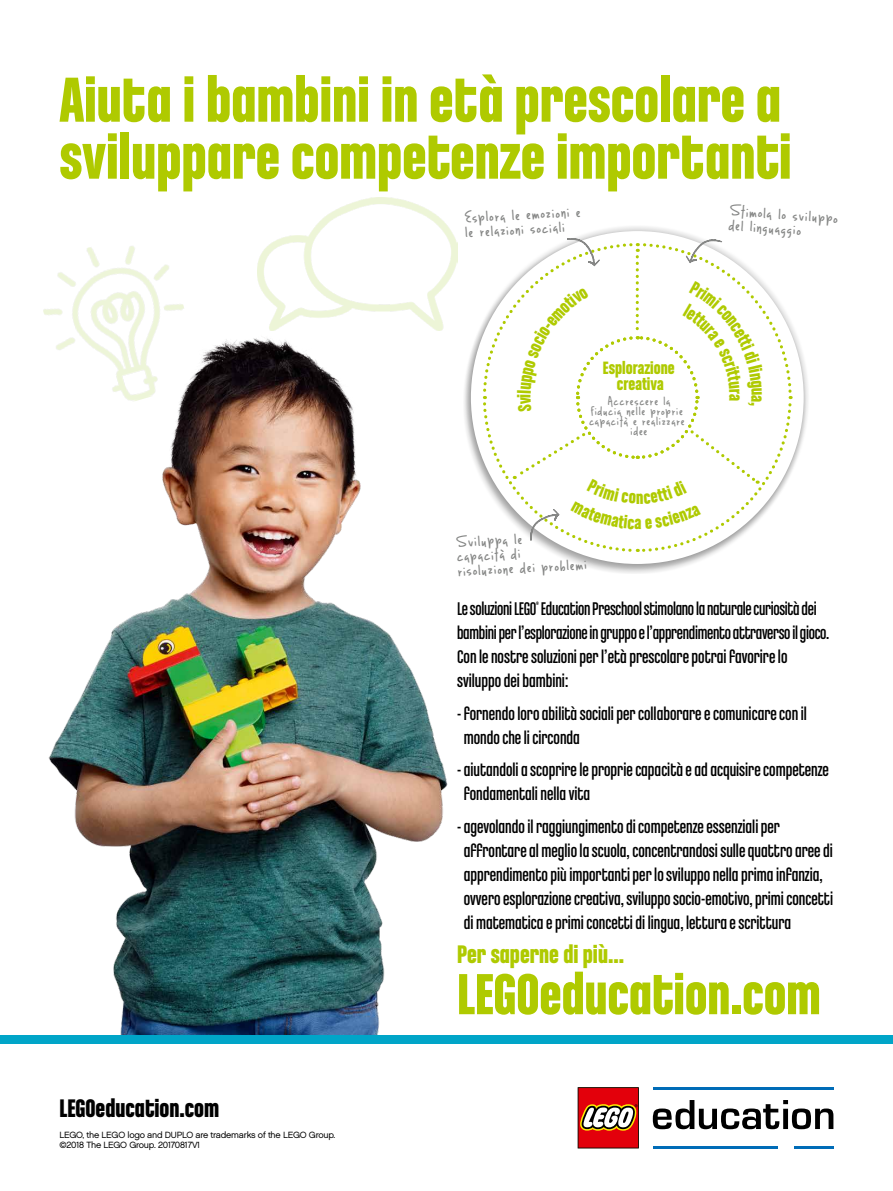
<style>
.page{position:relative;width:893px;height:1191px;background:#fff}
.page>*{position:absolute;margin:0;border:0;box-sizing:border-box;transform-origin:0 0}
.t1{font:700 67.5px/57px "LEGO Chalet Comprime 80";color:#afca00}
.t2{font:700 61.5px "LEGO Chalet Comprime 80";color:#afca00}
.t3{font:700 27px "LEGO Chalet Comprime 80";color:#afca00}
.t4{font:700 27px "LEGO Chalet Comprime 80";color:#000}
.t5{font:19.5px/24px "LEGO Chalet Comprime 80";color:#000}
.t6{font:700 18.9px/16.2px "LEGO Chalet Comprime 60";color:#afca00;text-align:center}
.t7{font:14.4px/14.4px "Lightupthe World";color:#868786}
.t8{font:11.7px/9.9px "Lightupthe World";letter-spacing:.09em;color:#868786;text-align:center}
.t9{font:9px/10.8px "LEGO Chalet 60";letter-spacing:-.025em;color:#000}
</style>
<div class="page">
<img style="left:48px;top:338px;width:400px;height:697px">
<img style="left:43px;top:246px;width:162px;height:173px">
<img style="left:257px;top:198px;width:200px;height:133px">
<svg style="left:465px;top:327px;width:343px;height:243px"></svg>
<div style="left:0;top:1035px;width:893px;height:9px;background:#00a5c8"></div>
<svg style="left:653px;top:1100px;width:180px;height:29px"></svg>
<hr style="left:653px;top:1087px;width:180px;height:2px;background:#006cb7">
<hr style="left:653px;top:1146px;width:125px;height:2px;background:#006cb7">
<hr style="left:794px;top:1146px;width:39px;height:2px;background:#006cb7">
<svg style="left:578px;top:1087px;width:61px;height:61px;background:#c53b33"></svg>
<svg style="left:481px;top:226px;width:312px;height:338px"></svg>
<h1 class="t1" style="left:60px;top:69px;width:733px">Aiuta i bambini in età prescolare a sviluppare competenze importanti</h1>
<p class="t7" style="left:464px;top:210px;width:117px;rotate:-3deg">Esplora le emozioni e le relazioni sociali</p>
<p class="t7" style="left:730px;top:203px;width:110px;rotate:4deg">Stimola lo sviluppo del linguaggio</p>
<p class="t6" style="left:603px;top:359px;width:73px">Esplorazione creativa</p>
<p class="t8" style="left:589px;top:396px;width:97px">Accrescere la fiducia nelle proprie capacità e realizzare idee</p>
<p class="t7" style="left:456px;top:534px;width:130px;rotate:-3deg">Sviluppa le<br>capacità di<br>risoluzione dei problemi</p>
<p class="t5" style="left:457px;top:596px;width:374px">Le soluzioni LEGO<sup>®</sup> Education Preschool stimolano la naturale curiosità dei bambini per l’esplorazione in gruppo e l’apprendimento attraverso il gioco.<br>Con le nostre soluzioni per l’età prescolare potrai favorire lo sviluppo dei bambini:</p>
<p class="t5" style="left:464px;top:701px;width:345px;text-indent:-7px">- fornendo loro abilità sociali per collaborare e comunicare con il mondo che li circonda</p>
<p class="t5" style="left:464px;top:757px;width:367px;text-indent:-7px">- aiutandoli a scoprire le proprie capacità e ad acquisire competenze fondamentali nella vita</p>
<p class="t5" style="left:464px;top:814px;width:371px;text-indent:-7px">- agevolando il raggiungimento di competenze essenziali per affrontare al meglio la scuola, concentrandosi sulle quattro aree di apprendimento più importanti per lo sviluppo nella prima infanzia, ovvero esplorazione creativa, sviluppo socio-emotivo, primi concetti di matematica e primi concetti di lingua, lettura e scrittura</p>
<h3 class="t4" style="left:60px;top:1092px;width:161px">LEGOeducation.com</h3>
<p class="t9" style="left:60px;top:1129px;width:277px">LEGO, the LEGO logo and DUPLO are trademarks of the LEGO Group. ©2018 The LEGO Group. 20170817V1</p>
<h3 class="t3" style="left:457px;top:938px;width:169px">Per saperne di più...</h3>
<h2 class="t2" style="left:457px;top:958px;width:365px">LEGOeducation.com</h2>
</div>
